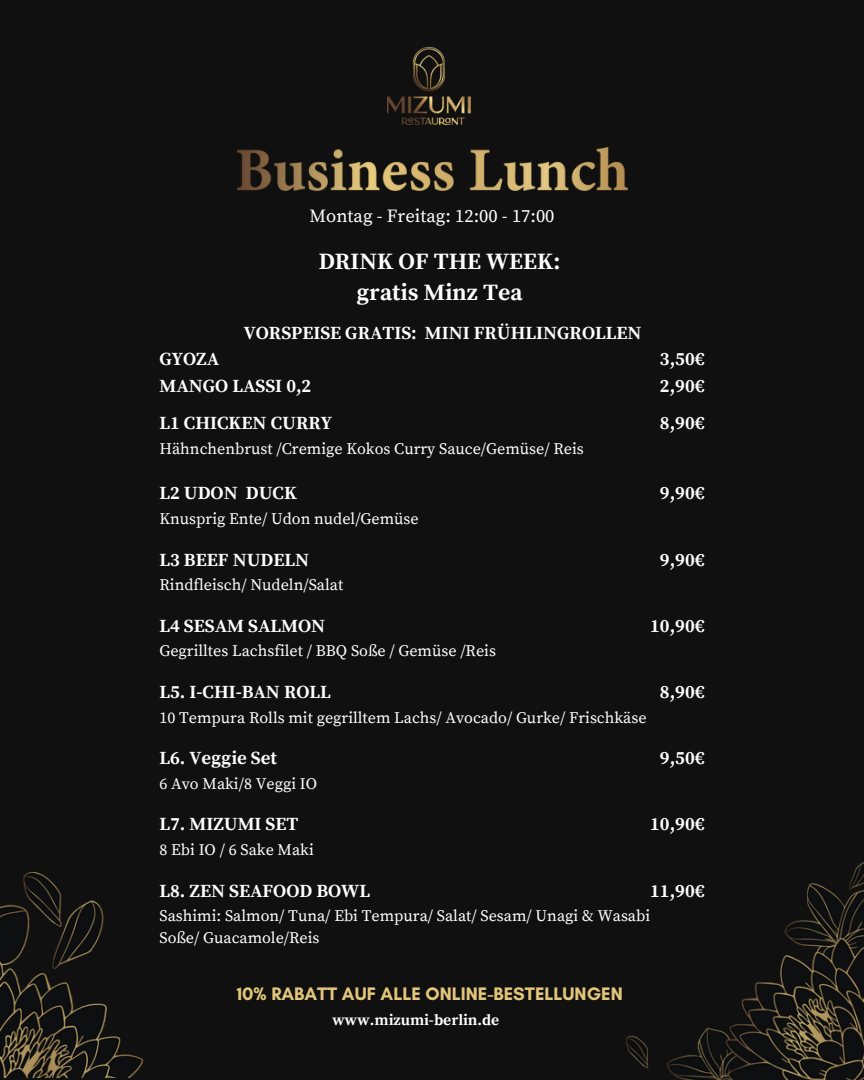
<style>
.page{position:relative;width:864px;height:1080px;background:#101010}
.page>*{position:absolute;margin:0;border:0;box-sizing:border-box;transform-origin:0 0}
.t1{font:700 23.4px/30.9px "Source Serif Pro";color:#fff;text-align:center}
.t2{font:700 18.6px "Source Serif Pro";color:#fff}
.t3{font:700 18.6px "Glacial Indifference";color:#e3c67a}
.t4{font:18.6px "Source Serif Pro";color:#fff}
.t5{font:15.9px/21.3px "Source Serif Pro";color:#fff}
.t6{font:700 15.3px "Source Serif Pro";color:#fff}
</style>
<div class="page">
<img style="left:626px;top:862px;width:238px;height:218px">
<img style="left:0;top:871px;width:144px;height:206px">
<img style="left:388px;top:48px;width:83px;height:76px">
<img style="left:238px;top:148px;width:389px;height:43px">
<h2 class="t4" style="left:310px;top:205px;width:246px">Montag - Freitag: 12:00 - 17:00</h2>
<h2 class="t1" style="left:319px;top:246px;width:243px">DRINK OF THE WEEK: gratis Minz Tea</h2>
<h3 class="t2" style="left:244px;top:322px;width:399px">VORSPEISE GRATIS: MINI FRÜHLINGROLLEN</h3>
<h2 class="t2" style="left:159px;top:348px;width:61px">GYOZA</h2>
<p class="t2" style="left:660px;top:348px;width:46px">3,50€</p>
<h2 class="t2" style="left:159px;top:375px;width:153px">MANGO LASSI 0,2</h2>
<h5 class="t2" style="left:660px;top:375px;width:46px">2,90€</h5>
<h3 class="t2" style="left:159px;top:412px;width:174px">L1 CHICKEN CURRY</h3>
<h2 class="t5" style="left:159px;top:438px;width:426px">Hähnchenbrust /Cremige Kokos Curry Sauce/Gemüse/ Reis</h2>
<h2 class="t2" style="left:159px;top:482px;width:139px">L2 UDON DUCK</h2>
<p class="t5" style="left:159px;top:509px;width:261px">Knusprig Ente/ Udon nudel/Gemüse</p>
<h2 class="t2" style="left:159px;top:549px;width:151px">L3 BEEF NUDELN</h2>
<h3 class="t5" style="left:159px;top:575px;width:185px">Rindfleisch/ Nudeln/Salat</h3>
<h2 class="t2" style="left:159px;top:615px;width:167px">L4 SESAM SALMON</h2>
<p class="t5" style="left:159px;top:641px;width:338px">Gegrilltes Lachsfilet / BBQ Soße / Gemüse /Reis</p>
<h3 class="t2" style="left:660px;top:412px;width:46px">8,90€</h3>
<h3 class="t2" style="left:660px;top:482px;width:46px">9,90€</h3>
<p class="t2" style="left:660px;top:549px;width:46px">9,90€</p>
<h3 class="t2" style="left:650px;top:615px;width:56px">10,90€</h3>
<h2 class="t2" style="left:159px;top:681px;width:173px">L5. I-CHI-BAN ROLL</h2>
<h3 class="t5" style="left:159px;top:707px;width:489px">10 Tempura Rolls mit gegrilltem Lachs/ Avocado/ Gurke/ Frischkäse</h3>
<h2 class="t2" style="left:159px;top:747px;width:119px">L6. Veggie Set</h2>
<h3 class="t5" style="left:159px;top:774px;width:159px">6 Avo Maki/8 Veggi IO</h3>
<p class="t2" style="left:660px;top:681px;width:46px">8,90€</p>
<p class="t2" style="left:660px;top:747px;width:46px">9,50€</p>
<h3 class="t2" style="left:159px;top:813px;width:141px">L7. MIZUMI SET</h3>
<h3 class="t5" style="left:159px;top:840px;width:156px">8 Ebi IO / 6 Sake Maki</h3>
<p class="t2" style="left:650px;top:813px;width:56px">10,90€</p>
<h2 class="t2" style="left:159px;top:880px;width:212px">L8. ZEN SEAFOOD BOWL</h2>
<h3 class="t5" style="left:159px;top:906px;width:492px">Sashimi: Salmon/ Tuna/ Ebi Tempura/ Salat/ Sesam/ Unagi &amp; Wasabi<br>Soße/ Guacamole/Reis</h3>
<p class="t2" style="left:650px;top:880px;width:56px">11,90€</p>
<p class="t3" style="left:237px;top:983px;width:388px">10% RABATT AUF ALLE ONLINE-BESTELLUNGEN</p>
<p class="t6" style="left:332px;top:1011px;width:168px">www.mizumi-berlin.de</p>
</div>
